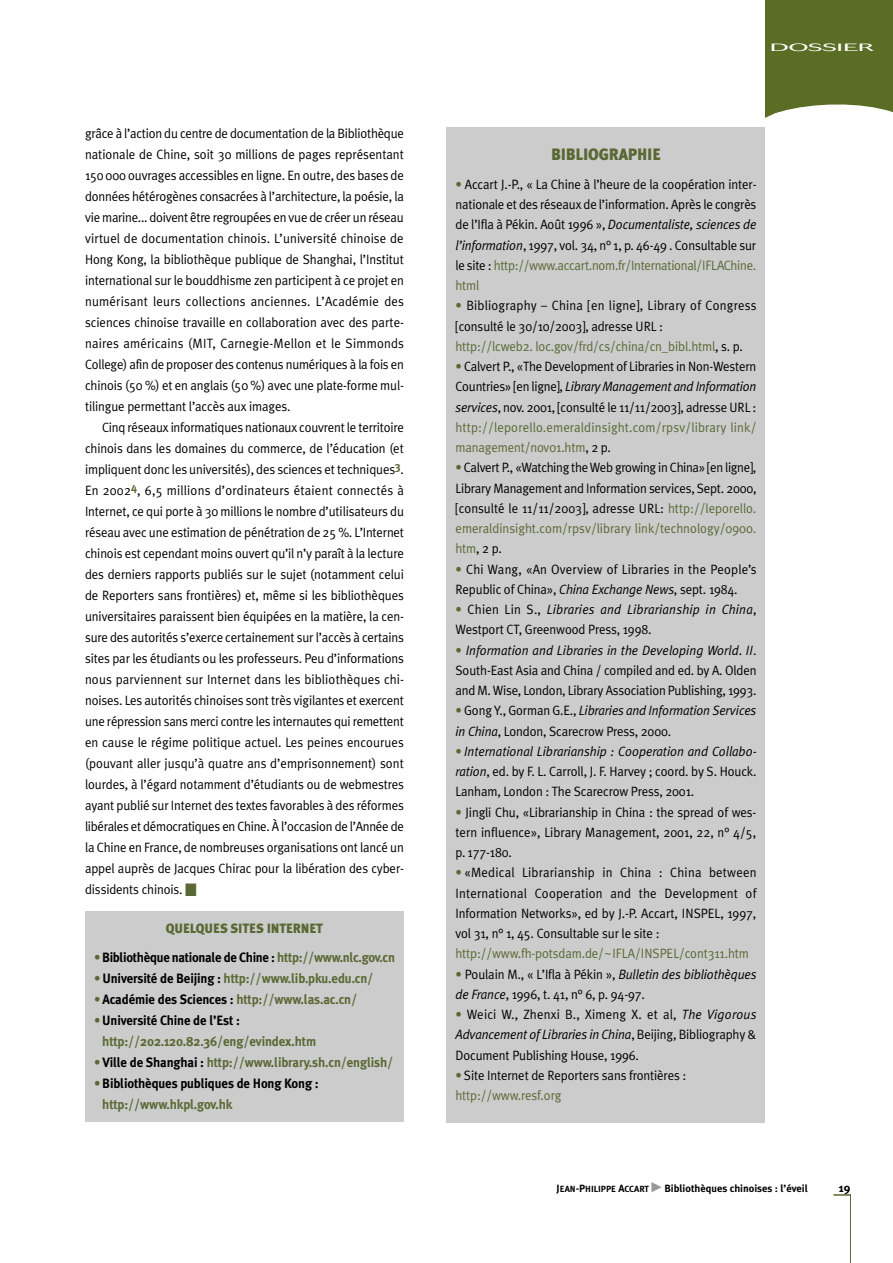
<style>
.page{position:relative;width:893px;height:1263px;background:#fff}
.page>*{position:absolute;margin:0;border:0;box-sizing:border-box;transform-origin:0 0}
.t1{font:900 16.5px "Meta Plus";letter-spacing:-.01em;color:#5a6834;scale:.95 1}
.t2{font:13.5px/21px "Meta Plus Normal";letter-spacing:-.01em;color:#000;text-align:justify;scale:.95 1}
.t3{font:700 13.5px/21px "Meta Plus";letter-spacing:-.01em;color:#5a6834;scale:.95 1}
.t4{font:700 13.5px/21px "Meta Plus";letter-spacing:-.015em;color:#000;scale:.95 1}
.t5{font:13.5px/20.2px "Meta Plus Normal";letter-spacing:.015em;color:#000;scale:.95 1}
.t6{font:13.5px "Meta Plus Normal";letter-spacing:-.01em;color:#5a6834;scale:.95 1}
.t7{font:900 13.5px "Meta Plus";letter-spacing:-.01em;color:#5a6834;scale:.95 1}
.t8{font:700 12px "Meta Plus";color:#000}
.t9{font:700 10.5px "Meta Plus";color:#000}
.t10{font:300 10.5px "Cosmos";letter-spacing:-.005em;color:#fff;scale:2.5 1}
.s1{color:#5a6834}
.s2{color:#000}
.s3{font-style:italic}
.s4{font-size:8.85px}
.s5{font-family:"Universal Newswith Comm Pi";font-weight:400;color:#999}
</style>
<div class="page">
<hr style="left:850px;top:1194px;width:1px;height:69px;background:#5a6834">
<svg style="left:833px;top:1194px;width:17px;height:2px"></svg>
<img style="left:765px;top:0;width:128px;height:118px">
<div style="left:85px;top:911px;width:319px;height:211px;background:#ccc"></div>
<div style="left:446px;top:128px;width:319px;height:995px;background:#ccc"></div>
<p class="t2" style="left:85px;top:123px;width:337px">grâce à l’action du centre de documentation de la Bibliothèque nationale de Chine, soit 30 millions de pages représentant 150 000 ouvrages accessibles en ligne. En outre, des bases de données hétérogènes consacrées à l’architecture, la poésie, la vie marine... doivent être regroupées en vue de créer un réseau virtuel de documentation chinois. L’université chinoise de Hong Kong, la bibliothèque publique de Shanghai, l’Institut international sur le bouddhisme zen participent à ce projet en numérisant leurs collections anciennes. L’Académie des sciences chinoise travaille en collaboration avec des parte&shy;naires américains (MIT, Carnegie-Mellon et le Simmonds College) afin de proposer des contenus numériques à la fois en chinois (50 %) et en anglais (50 %) avec une plate-forme mul&shy;tilingue permettant l’accès aux images.</p>
<p class="t2" style="left:85px;top:417px;width:337px;text-indent:17px">Cinq réseaux informatiques nationaux couvrent le territoire chinois dans les domaines du commerce, de l’éducation (et impliquent donc les universités), des sciences et techniques<sup>3</sup>.<br>En 2002<sup>4</sup>, 6,5 millions d’ordinateurs étaient connectés à Internet, ce qui porte à 30 millions le nombre d’utilisateurs du réseau avec une estimation de pénétration de 25 %. L’Internet chinois est cependant moins ouvert qu’il n’y paraît à la lecture des derniers rapports publiés sur le sujet (notamment celui de Reporters sans frontières) et, même si les bibliothèques universitaires paraissent bien équipées en la matière, la cen&shy;sure des autorités s’exerce certainement sur l’accès à certains sites par les étudiants ou les professeurs. Peu d’informations nous parviennent sur Internet dans les bibliothèques chi&shy;noises. Les autorités chinoises sont très vigilantes et exercent une répression sans merci contre les internautes qui remettent en cause le régime politique actuel. Les peines encourues (pouvant aller jusqu’à quatre ans d’emprisonnement) sont lourdes, à l’égard notamment d’étudiants ou de webmestres ayant publié sur Internet des textes favorables à des réformes libérales et démocratiques en Chine. À l’occasion de l’Année de la Chine en France, de nombreuses organisations ont lancé un appel auprès de Jacques Chirac pour la libération des cyber&shy;dissidents chinois. <span class="s1">■</span></p>
<p class="t7" style="left:166px;top:920px;width:167px">QUELQUES SITES INTERNET</p>
<p class="t4" style="left:94px;top:947px;width:318px"><span class="s1">•</span>Bibliothèque nationale de Chine : <span class="s1">http://www.nlc.gov.cn</span></p>
<p class="t3" style="left:94px;top:968px;width:296px">• <span class="s2">Université de Beijing :</span> http://www.lib.pku.edu.cn/</p>
<p class="t3" style="left:94px;top:989px;width:278px">• <span class="s2">Académie des Sciences :</span> http://www.las.ac.cn/</p>
<p class="t3" style="left:102px;top:1010px;width:227px;text-indent:-8px">•<span class="s2">Université Chine de l’Est : </span>http://202.120.82.36/eng/evindex.htm</p>
<p class="t3" style="left:94px;top:1052px;width:316px">• <span class="s2">Ville de Shanghai :</span> http://www.library.sh.cn/english/</p>
<p class="t4" style="left:102px;top:1073px;width:229px;text-indent:-8px"><span class="s1">•</span>Bibliothèques publiques de Hong Kong : <span class="s1">http://www.hkpl.gov.hk</span></p>
<p class="t10" style="left:770px;top:43px;width:43px">DOSSIER</p>
<p class="t1" style="left:551px;top:145px;width:117px">BIBLIOGRAPHIE</p>
<p class="t2" style="left:455px;top:174px;width:318px;line-height:20.2px"><span class="s1">•</span> Accart J.-P., « La Chine à l’heure de la coopération inter&shy;nationale et des réseaux de l’information. Après le congrès de l’Ifla à Pékin. Août 1996 », <span class="s3">Documentaliste, sciences de l’information</span>, 1997, vol. 34, n° 1, p. 46-49 . Consultable sur le site : <span class="s1">http://www.accart.nom.fr/International/IFLAChine. html</span></p>
<p class="t2" style="left:455px;top:296px;width:318px;line-height:20.2px;text-align:left"><span class="s1">•</span> Bibliography – China [en ligne], Library of Congress [consulté le 30/10/2003], adresse URL :<br><span class="s1">http://lcweb2. loc.gov/frd/cs/china/cn_bibl.html</span>, s. p.</p>
<p class="t2" style="left:455px;top:356px;width:318px;line-height:20.2px"><span class="s1">•</span> Calvert P., «The Development of Libraries in Non-Western Countries» [en ligne], <span class="s3">Library Management and Information services</span>, nov. 2001, [consulté le 11/11/2003], adresse URL : <span class="s1">http://leporello.emeraldinsight.com/rpsv/library link/ management/nov01.htm</span>, 2 p.</p>
<p class="t2" style="left:455px;top:458px;width:318px;line-height:20.2px"><span class="s1">•</span> Calvert P., «Watching the Web growing in China» [en ligne], Library Management and Information services, Sept. 2000, [consulté le 11/11/2003], adresse URL: <span class="s1">http://leporello. emeraldinsight.com/rpsv/library link/technology/0900. htm</span>, 2 p.</p>
<p class="t5" style="left:455px;top:559px;width:318px"><span class="s1">•</span> Chi Wang, «An Overview of Libraries in the People’s<br>Republic of China», <span class="s3">China Exchange News</span>, sept. 1984.</p>
<p class="t2" style="left:455px;top:599px;width:318px;line-height:20.2px"><span class="s1">•</span> Chien Lin S., <span class="s3">Libraries and Librarianship in China</span>,<br>Westport CT, Greenwood Press, 1998.</p>
<p class="t2" style="left:455px;top:640px;width:318px;line-height:20.2px"><span class="s1">•</span> <span class="s3">Information and Libraries in the Developing World</span>. <span class="s3">II</span>.<br>South-East Asia and China / compiled and ed. by A. Olden and M. Wise, London, Library Association Publishing, 1993.</p>
<p class="t2" style="left:455px;top:701px;width:318px;line-height:20.2px"><span class="s1">•</span> Gong Y., Gorman G.E., <span class="s3">Libraries and Information Services in China</span>, London, Scarecrow Press, 2000.</p>
<p class="t2" style="left:455px;top:741px;width:318px;line-height:20.2px"><span class="s1">•</span> <span class="s3">International Librarianship : Cooperation and Collabo&shy;ration</span>, ed. by F. L. Carroll, J. F. Harvey ; coord. by S. Houck.<br>Lanham, London : The Scarecrow Press, 2001.</p>
<p class="t2" style="left:455px;top:802px;width:318px;line-height:20.2px"><span class="s1">•</span> Jingli Chu, «Librarianship in China : the spread of wes&shy;tern influence», Library Management, 2001, 22, n° 4/5, p. 177-180.</p>
<p class="t2" style="left:455px;top:863px;width:318px;line-height:20.2px"><span class="s1">•</span> «Medical Librarianship in China : China between International Cooperation and the Development of Information Networks», ed by J.-P. Accart, INSPEL, 1997, vol 31, n° 1, 45. Consultable sur le site :</p>
<p class="t6" style="left:455px;top:946px;width:310px">http://www.fh-potsdam.de/~IFLA/INSPEL/cont311.htm</p>
<p class="t2" style="left:455px;top:964px;width:318px;line-height:20.2px"><span class="s1">•</span> Poulain M., « L’Ifla à Pékin », <span class="s3">Bulletin des bibliothèques de France</span>, 1996, t. 41, n° 6, p. 94-97.</p>
<p class="t2" style="left:455px;top:1004px;width:318px;line-height:20.2px"><span class="s1">•</span> Weici W., Zhenxi B., Ximeng X. et al, <span class="s3">The Vigorous Advancement of Libraries in China</span>, Beijing, Bibliography &amp; Document Publishing House, 1996.</p>
<p class="t2" style="left:455px;top:1065px;width:244px;line-height:20.2px"><span class="s1">•</span> Site Internet de Reporters sans frontières : <span class="s1">http://www.resf.org</span></p>
<p class="t9" style="left:557px;top:1182px;width:253px">J<span class="s4">EAN</span>-P<span class="s4">HILIPPE</span> A<span class="s4">CCART</span> <span class="s5">-</span> Bibliothèques chinoises : l’éveil</p>
<p class="t8" style="left:839px;top:1181px;width:13px">19</p>
</div>
